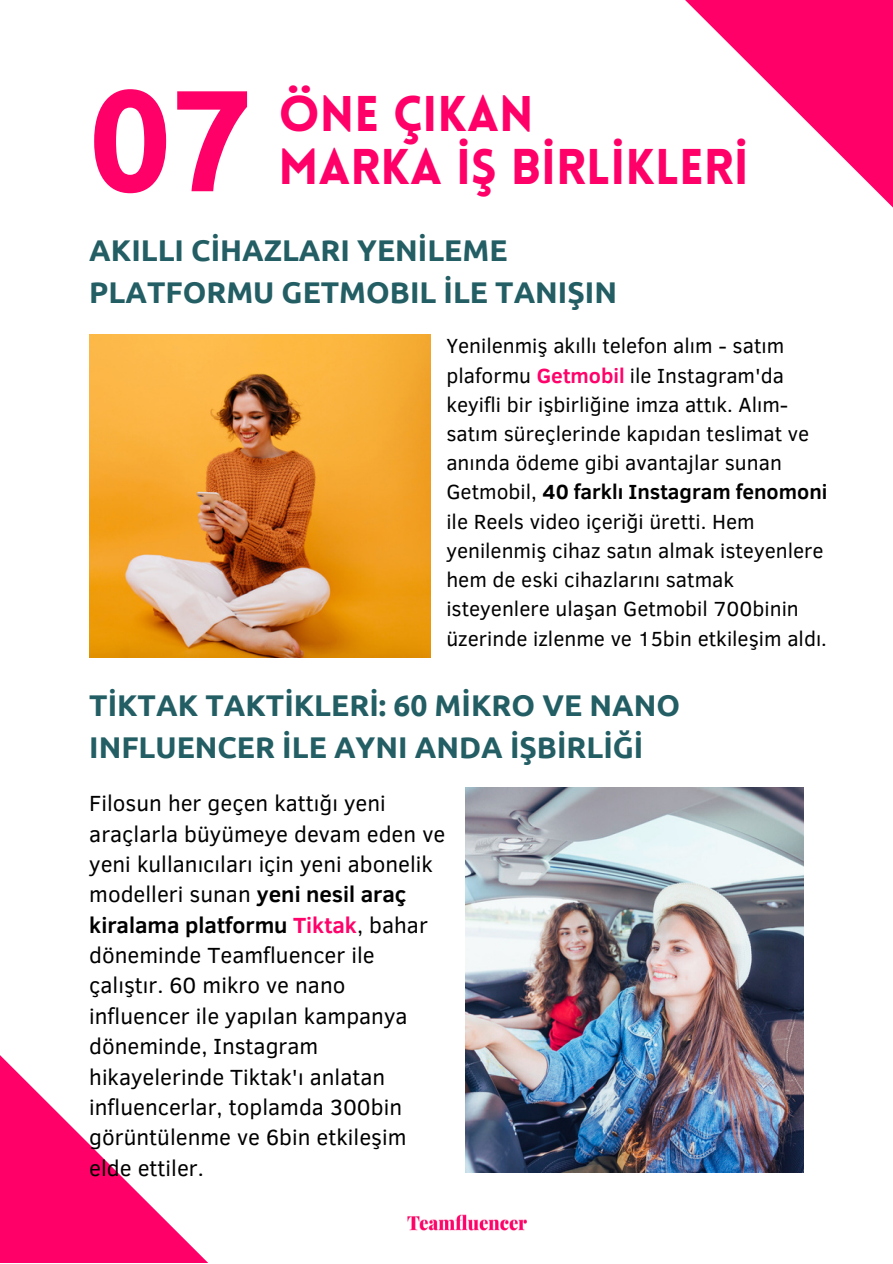
<style>
.page{position:relative;width:893px;height:1264px;background:#fff}
.page>*{position:absolute;margin:0;border:0;box-sizing:border-box;transform-origin:0 0}
.t1{font:700 143.85px "Ubuntu";color:#ff0069}
.t2{font:900 49.05px "Lovelo";color:#ff0069}
.t3{font:700 30px "Ubuntu";color:#225e64}
.t4{font:22.5px/30.3px "Clear Sans";color:#000001}
.t5{font:21px/29.2px "Clear Sans";color:#000001}
.s1{font-weight:700;color:#ff026a}
.s2{font-weight:700}
</style>
<div class="page">
<svg style="left:0;top:1055px;width:207px;height:207px"></svg>
<svg style="left:685px;top:0;width:207px;height:207px"></svg>
<img style="left:89px;top:334px;width:341px;height:324px">
<img style="left:465px;top:787px;width:338px;height:385px">
<img style="left:407px;top:1214px;width:119px;height:17px">
<p class="t2" style="left:278px;top:95px;width:257px">ÖNE ÇIKAN</p>
<p class="t1" style="left:89px;top:57px;width:165px">07</p>
<p class="t2" style="left:278px;top:147px;width:472px">MARKA İŞ BİRLİKLERİ</p>
<p class="t3" style="left:89px;top:233px;width:419px">AKILLI CİHAZLARI YENİLEME</p>
<p class="t3" style="left:89px;top:275px;width:529px">PLATFORMU GETMOBIL İLE TANIŞIN</p>
<p class="t5" style="left:446px;top:330px;width:382px">Yenilenmiş akıllı telefon alım - satım plaformu <span class="s1">Getmobil</span> ile Instagram'da keyifli bir işbirliğine imza attık. Alım&shy;satım süreçlerinde kapıdan teslimat ve anında ödeme gibi avantajlar sunan Getmobil, <span class="s2">40 farklı Instagram fenomoni </span>ile Reels video içeriği üretti. Hem yenilenmiş cihaz satın almak isteyenlere hem de eski cihazlarını satmak isteyenlere ulaşan Getmobil 700binin üzerinde izlenme ve 15bin etkileşim aldı.</p>
<p class="t3" style="left:89px;top:688px;width:592px">TİKTAK TAKTİKLERİ: 60 MİKRO VE NANO</p>
<p class="t3" style="left:89px;top:729px;width:555px">INFLUENCER İLE AYNI ANDA İŞBİRLİĞİ</p>
<p class="t4" style="left:89px;top:787px;width:357px">Filosun her geçen kattığı yeni araçlarla büyümeye devam eden ve yeni kullanıcıları için yeni abonelik modelleri sunan <span class="s2">yeni nesil araç kiralama platformu</span> <span class="s1">Tiktak</span>, bahar döneminde Teamfluencer ile çalıştır. 60 mikro ve nano influencer ile yapılan kampanya döneminde, Instagram hikayelerinde Tiktak'ı anlatan influencerlar, toplamda 300bin görüntülenme ve 6bin etkileşim elde ettiler.</p>
</div>
